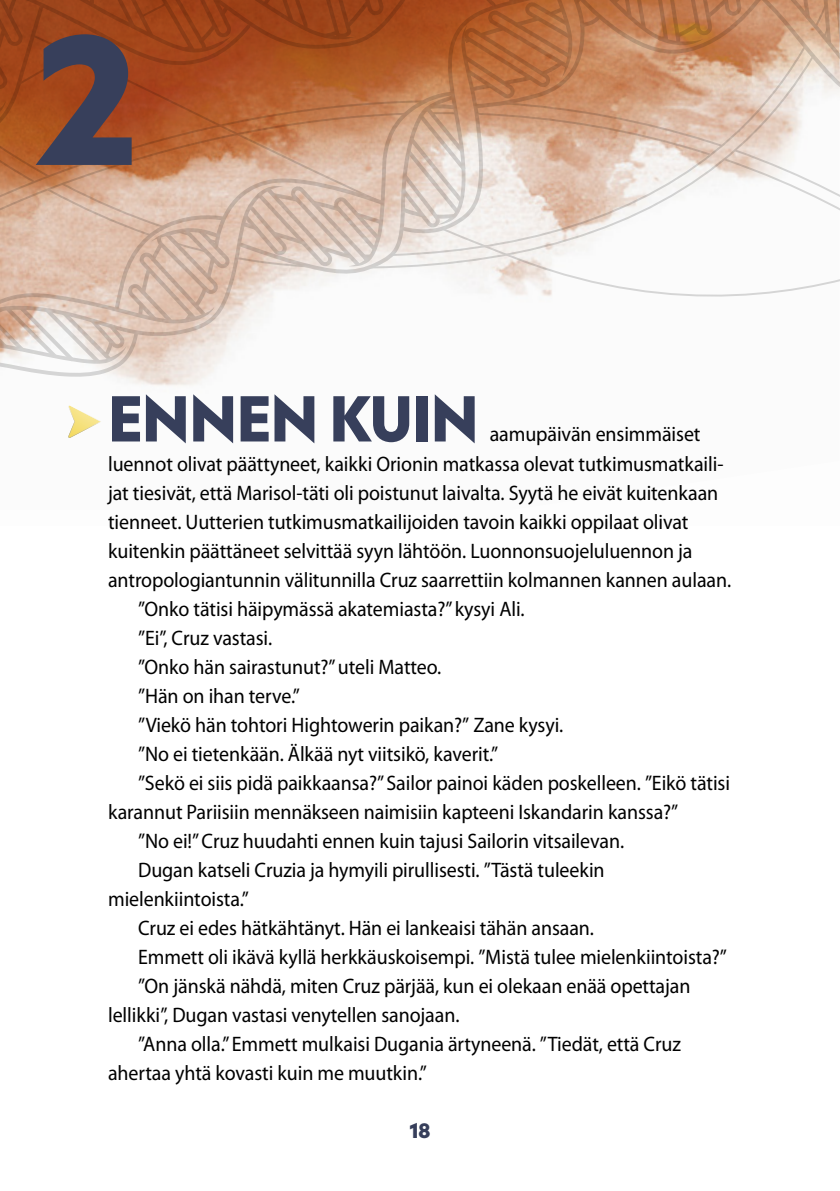
<style>
.page{position:relative;width:840px;height:1191px;background:#fff}
.page>*{position:absolute;margin:0;border:0;box-sizing:border-box;transform-origin:0 0}
.t1{font:900 176px "Geograph";color:#373f5b}
.t2{font:900 62px "Geograph";letter-spacing:-.005em;color:#373f5b;scale:.95 1}
.t3{font:21px "Myriad Pro";letter-spacing:-.005em;color:#000;scale:.95 1}
.t4{font:900 20px "Geograph";color:#373f5b}
</style>
<div class="page">
<svg style="left:0;top:0;width:838px;height:438px"></svg>
<h1 class="t1" style="left:38px;top:-17px;width:99px">2</h1>
<h2 class="t2" style="left:108px;top:377px;width:391px">ENNEN KUIN</h2>
<p class="t3" style="left:489px;top:423px;width:223px">aamupäivän ensimmäiset</p>
<p class="t3" style="left:108px;top:452px;width:649px">luennot olivat päättyneet, kaikki Orionin matkassa olevat tutkimusmatkaili-</p>
<p class="t3" style="left:108px;top:481px;width:643px">jat tiesivät, että Marisol-täti oli poistunut laivalta. Syytä he eivät kuitenkaan</p>
<p class="t3" style="left:108px;top:510px;width:612px">tienneet. Uutterien tutkimusmatkailijoiden tavoin kaikki oppilaat olivat</p>
<p class="t3" style="left:108px;top:539px;width:616px">kuitenkin päättäneet selvittää syyn lähtöön. Luonnonsuojeluluennon ja</p>
<p class="t3" style="left:108px;top:568px;width:657px">antropologiantunnin välitunnilla Cruz saarrettiin kolmannen kannen aulaan.</p>
<p class="t3" style="left:138px;top:597px;width:408px">”Onko tätisi häipymässä akatemiasta?” kysyi Ali.</p>
<p class="t3" style="left:138px;top:626px;width:143px">”Ei”, Cruz vastasi.</p>
<p class="t3" style="left:138px;top:655px;width:320px">”Onko hän sairastunut?” uteli Matteo.</p>
<p class="t3" style="left:138px;top:684px;width:172px">”Hän on ihan terve.”</p>
<p class="t3" style="left:138px;top:713px;width:449px">”Viekö hän tohtori Hightowerin paikan?” Zane kysyi.</p>
<p class="t3" style="left:138px;top:742px;width:380px">”No ei tietenkään. Älkää nyt viitsikö, kaverit.”</p>
<p class="t3" style="left:138px;top:771px;width:624px">”Sekö ei siis pidä paikkaansa?” Sailor painoi käden poskelleen. ”Eikö tätisi</p>
<p class="t3" style="left:108px;top:800px;width:601px">karannut Pariisiin mennäkseen naimisiin kapteeni Iskandarin kanssa?”</p>
<p class="t3" style="left:138px;top:829px;width:513px">”No ei!” Cruz huudahti ennen kuin tajusi Sailorin vitsailevan.</p>
<p class="t3" style="left:138px;top:858px;width:492px">Dugan katseli Cruzia ja hymyili pirullisesti. ”Tästä tuleekin</p>
<p class="t3" style="left:108px;top:887px;width:149px">mielenkiintoista.”</p>
<p class="t3" style="left:138px;top:916px;width:481px">Cruz ei edes hätkähtänyt. Hän ei lankeaisi tähän ansaan.</p>
<p class="t3" style="left:138px;top:945px;width:621px">Emmett oli ikävä kyllä herkkäuskoisempi. ”Mistä tulee mielenkiintoista?”</p>
<p class="t3" style="left:138px;top:974px;width:582px">”On jänskä nähdä, miten Cruz pärjää, kun ei olekaan enää opettajan</p>
<p class="t3" style="left:108px;top:1003px;width:371px">lellikki”, Dugan vastasi venytellen sanojaan.</p>
<p class="t3" style="left:138px;top:1032px;width:572px">”Anna olla.” Emmett mulkaisi Dugania ärtyneenä. ”Tiedät, että Cruz</p>
<p class="t3" style="left:108px;top:1061px;width:337px">ahertaa yhtä kovasti kuin me muutkin.”</p>
<p class="t4" style="left:409px;top:1117px;width:22px">18</p>
</div>
